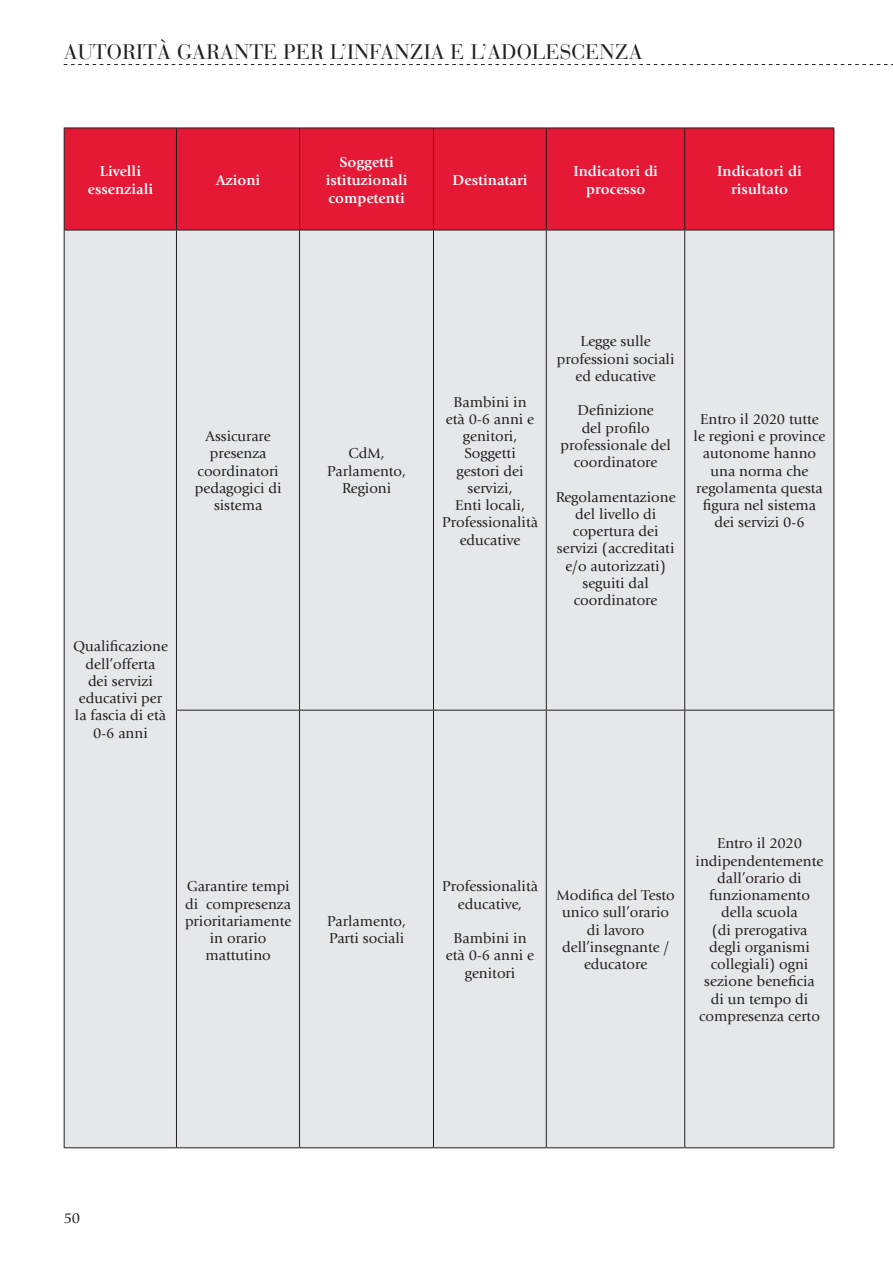
<style>
.page{position:relative;width:893px;height:1263px;background:#fff}
.page>*{position:absolute;margin:0;border:0;box-sizing:border-box;transform-origin:0 0}
.t1{font:21px "Bauer Bodoni";color:#231f20}
.Normale{font:15px/17.2px "Giovanni";color:#231f20;text-align:center}
.titoli_rossi{font:700 15px/18px "Giovanni";color:#fff;text-align:center}
</style>
<div class="page">
<svg style="left:64px;top:64px;width:829px;height:1px"></svg>
<div style="left:65px;top:129px;width:768px;height:101px;background:#e51836"></div>
<div style="left:65px;top:231px;width:768px;height:916px;background:#e6e7e9"></div>
<hr style="left:64px;top:128px;width:112px;height:1px;background:#231f20">
<hr style="left:176px;top:128px;width:124px;height:1px;background:#231f20">
<hr style="left:300px;top:128px;width:133px;height:1px;background:#231f20">
<hr style="left:433px;top:128px;width:113px;height:1px;background:#231f20">
<hr style="left:546px;top:128px;width:139px;height:1px;background:#231f20">
<hr style="left:685px;top:128px;width:149px;height:1px;background:#231f20">
<hr style="left:64px;top:230px;width:112px;height:1px;background:#231f20">
<hr style="left:176px;top:230px;width:124px;height:1px;background:#231f20">
<hr style="left:300px;top:230px;width:133px;height:1px;background:#231f20">
<hr style="left:433px;top:230px;width:113px;height:1px;background:#231f20">
<hr style="left:546px;top:230px;width:139px;height:1px;background:#231f20">
<hr style="left:685px;top:230px;width:149px;height:1px;background:#231f20">
<hr style="left:176px;top:710px;width:124px;height:1px;background:#231f20">
<hr style="left:300px;top:710px;width:133px;height:1px;background:#231f20">
<hr style="left:433px;top:710px;width:113px;height:1px;background:#231f20">
<hr style="left:546px;top:710px;width:139px;height:1px;background:#231f20">
<hr style="left:685px;top:710px;width:149px;height:1px;background:#231f20">
<hr style="left:64px;top:1147px;width:112px;height:1px;background:#231f20">
<hr style="left:176px;top:1147px;width:124px;height:1px;background:#231f20">
<hr style="left:300px;top:1147px;width:133px;height:1px;background:#231f20">
<hr style="left:433px;top:1147px;width:113px;height:1px;background:#231f20">
<hr style="left:546px;top:1147px;width:139px;height:1px;background:#231f20">
<hr style="left:685px;top:1147px;width:149px;height:1px;background:#231f20">
<hr style="left:64px;top:128px;width:1px;height:102px;background:#231f20">
<hr style="left:64px;top:230px;width:1px;height:480px;background:#231f20">
<hr style="left:64px;top:710px;width:1px;height:437px;background:#231f20">
<hr style="left:176px;top:128px;width:1px;height:102px;background:#231f20">
<hr style="left:299px;top:128px;width:1px;height:102px;background:#231f20">
<hr style="left:433px;top:128px;width:1px;height:102px;background:#231f20">
<hr style="left:546px;top:128px;width:1px;height:102px;background:#231f20">
<hr style="left:684px;top:128px;width:1px;height:102px;background:#231f20">
<hr style="left:833px;top:128px;width:1px;height:102px;background:#231f20">
<hr style="left:176px;top:230px;width:1px;height:480px;background:#231f20">
<hr style="left:299px;top:230px;width:1px;height:480px;background:#231f20">
<hr style="left:433px;top:230px;width:1px;height:480px;background:#231f20">
<hr style="left:546px;top:230px;width:1px;height:480px;background:#231f20">
<hr style="left:684px;top:230px;width:1px;height:480px;background:#231f20">
<hr style="left:833px;top:230px;width:1px;height:480px;background:#231f20">
<hr style="left:176px;top:710px;width:1px;height:437px;background:#231f20">
<hr style="left:299px;top:710px;width:1px;height:437px;background:#231f20">
<hr style="left:433px;top:710px;width:1px;height:437px;background:#231f20">
<hr style="left:546px;top:710px;width:1px;height:437px;background:#231f20">
<hr style="left:684px;top:710px;width:1px;height:437px;background:#231f20">
<hr style="left:833px;top:710px;width:1px;height:437px;background:#231f20">
<h1 class="t1" style="left:64px;top:39px;width:580px">AUTORITÀ GARANTE PER L’INFANZIA E L’ADOLESCENZA</h1>
<p class="titoli_rossi" style="left:88px;top:162px;width:67px">Livelli essenziali</p>
<p class="titoli_rossi" style="left:216px;top:171px;width:46px">Azioni</p>
<p class="titoli_rossi" style="left:326px;top:153px;width:83px">Soggetti istituzionali competenti</p>
<p class="titoli_rossi" style="left:453px;top:171px;width:76px">Destinatari</p>
<p class="titoli_rossi" style="left:573px;top:162px;width:86px">Indicatori di processo</p>
<p class="titoli_rossi" style="left:717px;top:162px;width:86px">Indicatori di risultato</p>
<p class="Normale" style="left:195px;top:428px;width:88px">Assicurare presenza coordinatori pedagogici di sistema</p>
<p class="Normale" style="left:73px;top:638px;width:96px">Qualificazione dell’offerta<br>dei servizi educativi per la fascia di età<br>0-6 anni</p>
<p class="Normale" style="left:349px;top:445px;width:38px">CdM,</p>
<p class="Normale" style="left:327px;top:462px;width:80px">Parlamento,</p>
<p class="Normale" style="left:342px;top:480px;width:51px">Regioni</p>
<p class="Normale" style="left:446px;top:393px;width:90px">Bambini in età 0-6 anni e genitori,</p>
<p class="Normale" style="left:457px;top:445px;width:68px">Soggetti gestori dei servizi,</p>
<p class="Normale" style="left:455px;top:497px;width:71px">Enti locali,</p>
<p class="Normale" style="left:442px;top:514px;width:97px">Professionalità educative</p>
<p class="Normale" style="left:557px;top:333px;width:119px">Legge sulle professioni sociali ed educative</p>
<p class="Normale" style="left:561px;top:402px;width:112px">Definizione<br>del profilo professionale del coordinatore</p>
<p class="Normale" style="left:556px;top:488px;width:121px">Regolamentazione del livello di copertura dei servizi (accreditati e/o autorizzati) seguiti dal coordinatore</p>
<p class="Normale" style="left:694px;top:411px;width:133px">Entro il 2020 tutte le regioni e province autonome hanno una norma che regolamenta questa figura nel sistema dei servizi 0-6</p>
<p class="Normale" style="left:185px;top:878px;width:108px">Garantire tempi di compresenza prioritariamente in orario mattutino</p>
<p class="Normale" style="left:327px;top:912px;width:80px">Parlamento,</p>
<p class="Normale" style="left:329px;top:930px;width:77px">Parti sociali</p>
<p class="Normale" style="left:442px;top:878px;width:97px">Professionalità educative,</p>
<p class="Normale" style="left:446px;top:930px;width:90px">Bambini in età 0-6 anni e genitori</p>
<p class="Normale" style="left:557px;top:887px;width:120px">Modifica del Testo unico sull’orario di lavoro dell’insegnante / educatore</p>
<p class="Normale" style="left:696px;top:835px;width:129px">Entro il 2020 indipendentemente dall’orario di funzionamento della scuola<br>(di prerogativa degli organismi collegiali) ogni sezione beneficia<br>di un tempo di compresenza certo</p>
<p class="Normale" style="left:64px;top:1209px;width:18px">50</p>
</div>
